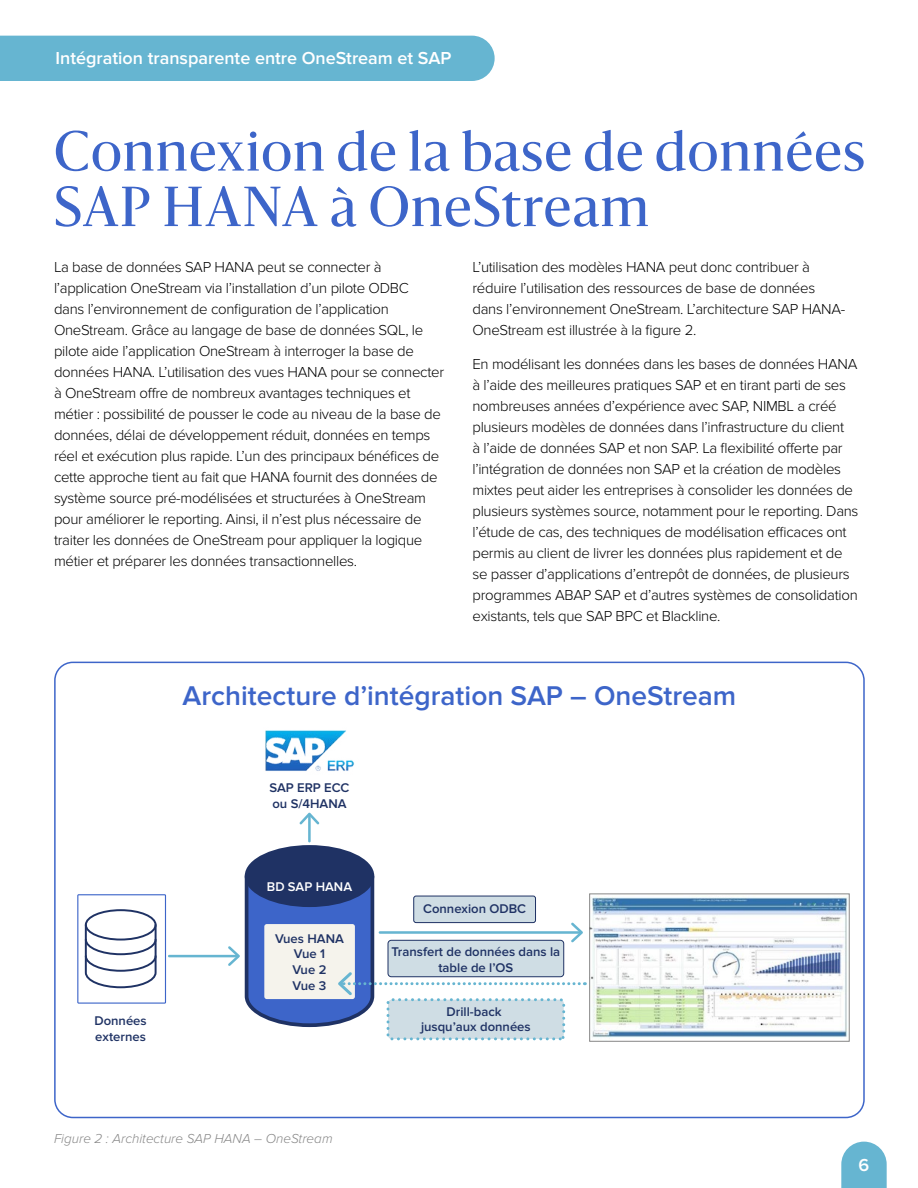
<style>
.page{position:relative;width:918px;height:1188px;background:#fff}
.page>*{position:absolute;margin:0;border:0;box-sizing:border-box;transform-origin:0 0}
.t1{font:52.5px/55.5px "Sanomat";letter-spacing:.03em;color:#3d65c9}
.t2{font:600 28.05px "Proxima Nova";color:#3d65c9}
.t3{font:600 18px "Proxima Nova";color:#fff}
.t4{font:300 15px/21px "Proxima Nova";letter-spacing:-.02em;color:#000}
.t5{font:italic 300 13.5px "Proxima Nova";color:#878787}
.t6{font:600 13.05px/15.8px "Proxima Nova";color:#1f3264;text-align:center}
.t7{font:600 13.05px "Proxima Nova";color:#fff}
</style>
<div class="page">
<div style="left:0;top:36px;width:495px;height:45px;background:#66b5d1"></div>
<svg style="left:841px;top:1142px;width:46px;height:46px;background:#77bdd6"></svg>
<div style="left:247px;top:847px;width:125px;height:58px;background:#1f3264;border-radius:50%"></div>
<div style="left:245px;top:845px;width:129px;height:62px;border:4px solid #1f3264;border-radius:50%"></div>
<div style="left:388px;top:1000px;width:176px;height:39px;background:#cfdde4;border-radius:3px"></div>
<div style="left:387px;top:998px;width:178px;height:42px;border:3px dashed #66b5d1;border-radius:3px"></div>
<img style="left:265px;top:730px;width:89px;height:41px">
<div style="left:77px;top:894px;width:89px;height:110px;border:1px solid #3d65c9"></div>
<hr style="left:168px;top:955px;width:71px;height:2px;background:#66b5d1">
<hr style="left:308px;top:814px;width:3px;height:28px;background:#66b5d1">
<svg style="left:299px;top:813px;width:20px;height:12px"></svg>
<div style="left:85px;top:909px;width:72px;height:32px;border:2px solid #1f3264;border-radius:50%"></div>
<svg style="left:84px;top:923px;width:73px;height:66px"></svg>
<img style="left:591px;top:897px;width:257px;height:141px">
<div style="left:589px;top:893px;width:261px;height:149px;border:1px solid #878787"></div>
<svg style="left:228px;top:872px;width:357px;height:157px"></svg>
<p class="t3" style="left:56px;top:48px;width:397px">Intégration transparente entre OneStream et SAP</p>
<h1 class="t1" style="left:54px;top:120px;width:812px">Connexion de la base de données<br>SAP HANA à OneStream</h1>
<p class="t4" style="left:54px;top:256px;width:392px">La base de données SAP HANA peut se connecter à l’application OneStream via l’installation d’un pilote ODBC<br>dans l’environnement de configuration de l’application OneStream. Grâce au langage de base de données SQL, le pilote aide l’application OneStream à interroger la base de données HANA. L’utilisation des vues HANA pour se connecter à OneStream offre de nombreux avantages techniques et métier : possibilité de pousser le code au niveau de la base de données, délai de développement réduit, données en temps réel et exécution plus rapide. L’un des principaux bénéfices de cette approche tient au fait que HANA fournit des données de système source pré-modélisées et structurées à OneStream pour améliorer le reporting. Ainsi, il n’est plus nécessaire de traiter les données de OneStream pour appliquer la logique métier et préparer les données transactionnelles.</p>
<p class="t4" style="left:472px;top:256px;width:374px">L’utilisation des modèles HANA peut donc contribuer à réduire l’utilisation des ressources de base de données dans l’environnement OneStream. L’architecture SAP HANA-OneStream est illustrée à la figure 2.</p>
<p class="t4" style="left:472px;top:354px;width:388px">En modélisant les données dans les bases de données HANA à l’aide des meilleures pratiques SAP et en tirant parti de ses nombreuses années d’expérience avec SAP, NIMBL a créé plusieurs modèles de données dans l’infrastructure du client<br>à l’aide de données SAP et non SAP. La flexibilité offerte par l’intégration de données non SAP et la création de modèles mixtes peut aider les entreprises à consolider les données de plusieurs systèmes source, notamment pour le reporting. Dans l’étude de cas, des techniques de modélisation efficaces ont permis au client de livrer les données plus rapidement et de se passer d’applications d’entrepôt de données, de plusieurs programmes ABAP SAP et d’autres systèmes de consolidation existants, tels que SAP BPC et Blackline.</p>
<h2 class="t2" style="left:183px;top:680px;width:555px">Architecture d’intégration SAP – OneStream</h2>
<p class="t6" style="left:269px;top:780px;width:82px;text-align:left">SAP ERP ECC ou S/4HANA</p>
<p class="t7" style="left:267px;top:879px;width:87px">BD SAP HANA</p>
<p class="t6" style="left:94px;top:1013px;width:54px;text-align:left">Données externes</p>
<p class="t6" style="left:275px;top:931px;width:70px">Vues HANA<br>Vue 1<br>Vue 2<br>Vue 3</p>
<p class="t5" style="left:54px;top:1131px;width:280px">Figure 2 : Architecture SAP HANA – OneStream</p>
<p class="t6" style="left:423px;top:901px;width:105px">Connexion ODBC</p>
<p class="t6" style="left:391px;top:944px;width:170px">Transfert de données dans la table de l’OS</p>
<p class="t6" style="left:421px;top:1004px;width:111px">Drill-back jusqu’aux données</p>
<p class="t3" style="left:859px;top:1154px;width:12px">6</p>
</div>
